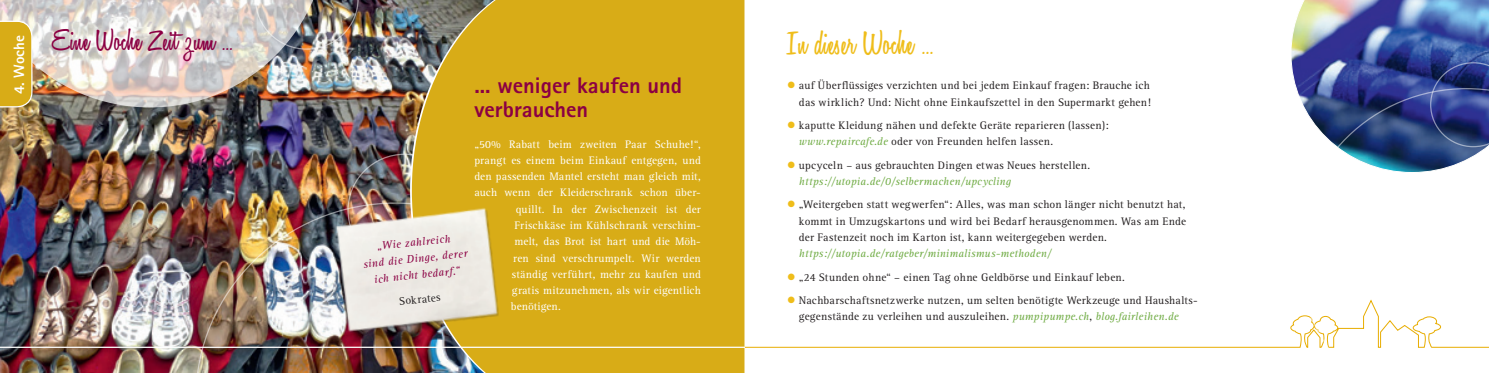
<style>
.page{position:relative;width:1489px;height:373px;background:#fff}
.page>*{position:absolute;margin:0;border:0;box-sizing:border-box;transform-origin:0 0}
.t1{font:600 35px "Honey Script";letter-spacing:.02em;color:#efbd1a}
.t2{font:600 31.25px "Honey Script";letter-spacing:.02em;color:#8b0043}
.t3{font:800 22.5px/23.8px "Rotis Sans Serif";color:#8b0043}
.t4{font:800 15px "Rotis Sans Serif";color:#fff}
.t5{font:11.25px/16.2px "Rotis Serif";letter-spacing:.025em;color:#231f20}
.t6{font:11.25px "Rotis Serif";letter-spacing:.015em;color:#fff}
.t7{font:italic 11.25px "Rotis Serif";letter-spacing:.01em;color:#6fab43}
.t8{font:italic 11.25px/16.2px "Rotis Serif";color:#8b0043;text-align:center}
.s1{color:#efbd1a}
.s2{font-style:italic;color:#6fab43}
</style>
<div class="page">
<img style="left:0;top:0;width:410px;height:372px">
<img style="left:0;top:0;width:327px;height:107px">
<img style="left:255px;top:0;width:103px;height:50px">
<img style="left:1291px;top:0;width:197px;height:89px">
<svg style="left:0;top:20px;width:33px;height:88px;background:#d8b12c"></svg>
<img style="left:195px;top:202px;width:217px;height:170px">
<svg style="left:744px;top:298px;width:553px;height:49px"></svg>
<div style="left:412px;top:0;width:332px;height:372px;background:#d8ac17"></div>
<img style="left:0;top:297px;width:744px;height:51px">
<svg style="left:1429px;top:62px;width:59px;height:26px;background:#213174"></svg>
<svg style="left:1297px;top:88px;width:191px;height:260px"></svg>
<img style="left:315px;top:190px;width:201px;height:158px">
<h3 class="t4" style="left:10px;top:94px;width:60px;rotate:-90deg">4. Woche</h3>
<h2 class="t2" style="left:52px;top:21px;width:182px">Eine Woche Zeit zum ...</h2>
<h1 class="t1" style="left:787px;top:21px;width:147px">In dieser Woche ...</h1>
<h3 class="t3" style="left:474px;top:73px;width:209px">... weniger kaufen und verbrauchen</h3>
<p class="t6" style="left:474px;top:137px;width:228px">„50% Rabatt beim zweiten Paar Schuhe!“,</p>
<p class="t6" style="left:474px;top:153px;width:228px">prangt es einem beim Einkauf entgegen, und</p>
<p class="t6" style="left:474px;top:170px;width:228px">den passenden Mantel ersteht man gleich mit,</p>
<p class="t6" style="left:474px;top:186px;width:228px">auch wenn der Kleiderschrank schon über-</p>
<p class="t6" style="left:515px;top:202px;width:186px">quillt. In der Zwischenzeit ist der</p>
<p class="t6" style="left:514px;top:218px;width:188px">Frischkäse im Kühlschrank verschim-</p>
<p class="t6" style="left:514px;top:235px;width:188px">melt, das Brot ist hart und die Möh-</p>
<p class="t6" style="left:513px;top:251px;width:189px">ren sind verschrumpelt. Wir werden</p>
<p class="t6" style="left:512px;top:267px;width:190px">ständig verführt, mehr zu kaufen und</p>
<p class="t6" style="left:512px;top:283px;width:190px">gratis mitzunehmen, als wir eigentlich</p>
<p class="t6" style="left:510px;top:300px;width:52px">benötigen.</p>
<p class="t5" style="left:787px;top:78px;width:365px;text-align:right"><span class="s1">●</span> auf Überflüssiges verzichten und bei jedem Einkauf fragen: Brauche ich das wirklich? Und: Nicht ohne Einkaufszettel in den Supermarkt gehen!</p>
<p class="t5" style="left:799px;top:117px;width:311px;text-indent:-12px"><span class="s1">●</span> kaputte Kleidung nähen und defekte Geräte reparieren (lassen): <span class="s2">www.repaircafe.de</span> oder von Freunden helfen lassen.</p>
<p class="t5" style="left:799px;top:157px;width:293px;text-indent:-12px"><span class="s1">●</span> upcyceln – aus gebrauchten Dingen etwas Neues herstellen. <span class="s2">https://utopia.de/0/selbermachen/upcycling</span></p>
<p class="t5" style="left:799px;top:196px;width:388px;text-align:justify;text-indent:-12px"><span class="s1">●</span> „Weitergeben statt wegwerfen“: Alles, was man schon länger nicht benutzt hat, kommt in Umzugskartons und wird bei Bedarf herausgenommen. Was am Ende der Fastenzeit noch im Karton ist, kann weitergegeben werden.</p>
<p class="t7" style="left:799px;top:247px;width:253px">https://utopia.de/ratgeber/minimalismus-methoden/</p>
<p class="t5" style="left:787px;top:268px;width:339px"><span class="s1">●</span> „24 Stunden ohne“ – einen Tag ohne Geldbörse und Einkauf leben.</p>
<p class="t5" style="left:787px;top:292px;width:411px;text-align:center"><span class="s1">●</span> Nachbarschaftsnetzwerke nutzen, um selten benötigte Werkzeuge und Haushalts&shy;gegenstände zu verleihen und auszuleihen. <span class="s2">pumpipumpe.ch</span>, <span class="s2">blog.fairleihen.de</span></p>
<p class="t8" style="left:361px;top:240px;width:106px;rotate:-6deg">„Wie zahlreich<br>sind die Dinge, derer ich nicht bedarf.“</p>
<p class="t5" style="left:398px;top:293px;width:43px;rotate:-6deg">Sokrates</p>
</div>
